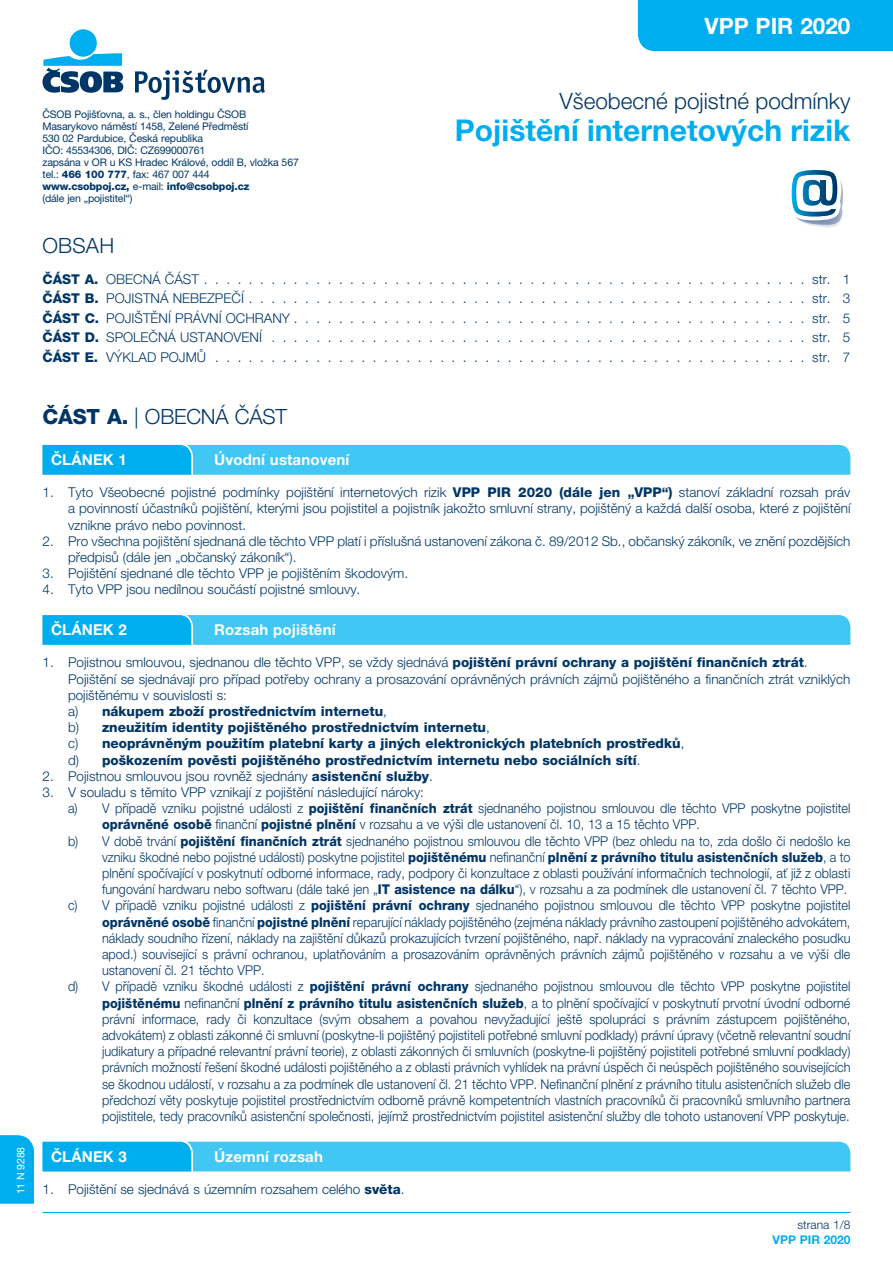
<style>
.page{position:relative;width:893px;height:1263px;background:#fff}
.page>*{position:absolute;margin:0;border:0;box-sizing:border-box;transform-origin:0 0}
.t1{font:700 30px "Helvetica Neue LT Pro";color:#00aeef}
.t2{font:300 22.5px "Helvetica Neue LT Pro";color:#003667}
.t3{font:700 22.5px "Helvetica Neue LT Pro";color:#fff}
.t4{font:300 21px "Helvetica Neue LT Pro";letter-spacing:-.01em;color:#003667}
.t5{font:700 15px "Helvetica Neue LT Pro";letter-spacing:.01em;color:#fff}
.t6{font:300 13.5px "Helvetica Neue LT Pro";color:#003667;scale:.94 1}
.t7{font:300 13.5px/16.2px "Helvetica Neue LT Pro";color:#003667;text-align:justify}
.t8{font:800 13.5px/16.2px "Helvetica Neue LT Pro";color:#003667}
.t9{font:700 12px "Helvetica Neue LT Pro";color:#00aeef}
.t10{font:300 12px "Helvetica Neue LT Pro";color:#003667}
.t11{font:10.5px/12px "Helvetica Neue LT Pro";letter-spacing:-.015em;color:#003667}
.t12{font:10.5px "Helvetica Neue LT Pro";letter-spacing:-.01em;color:#fff}
.s1{font-weight:800}
.s2{font-weight:300}
</style>
<div class="page">
<div style="left:638px;top:0;width:255px;height:51px;background:#00aeef"></div>
<div style="left:70px;top:29px;width:27px;height:28px;background:#00aeef;border-radius:50%"></div>
<svg style="left:43px;top:53px;width:80px;height:40px"></svg>
<svg style="left:135px;top:70px;width:130px;height:30px"></svg>
<hr style="left:43px;top:1212px;width:807px;height:1px;background:#00aeef">
<svg style="left:43px;top:444px;width:807px;height:31px;background:#3cc4f3"></svg>
<svg style="left:43px;top:615px;width:807px;height:30px;background:#35c2f3"></svg>
<svg style="left:43px;top:1141px;width:807px;height:30px;background:#39c3f3"></svg>
<svg style="left:791px;top:170px;width:52px;height:58px"></svg>
<div style="left:0;top:1135px;width:34px;height:68px;background:#00aeef"></div>
<h2 class="t3" style="left:705px;top:11px;width:147px">VPP PIR 2020</h2>
<p class="t12" style="left:14px;top:1194px;width:49px;rotate:-90deg">11 N 9288</p>
<p class="t11" style="left:43px;top:108px;width:258px">ČSOB Pojišťovna, a. s., člen holdingu ČSOB Masarykovo náměstí 1458, Zelené Předměstí<br>530 02 Pardubice, Česká republika<br>IČO: 45534306, DIČ: CZ699000761<br>zapsána v OR u KS Hradec Králové, oddíl B, vložka 567 tel.: <span class="s1">466 100 777</span>, fax: 467 007 444 <span class="s1">www.csobpoj.cz,</span> e-mail: <span class="s1">info@csobpoj.cz<br></span>(dále jen „pojistitel“)</p>
<h2 class="t2" style="left:560px;top:87px;width:292px">Všeobecné pojistné podmínky</h2>
<h1 class="t1" style="left:455px;top:111px;width:397px">Pojištění internetových rizik</h1>
<h3 class="t4" style="left:43px;top:233px;width:73px">OBSAH</h3>
<p class="t7" style="left:43px;top:271px;width:158px"><span class="s1">ČÁST A.</span> OBECNÁ ČÁST</p>
<p class="t7" style="left:812px;top:271px;width:40px">str. 1</p>
<p class="t7" style="left:43px;top:290px;width:203px"><span class="s1">ČÁST B.</span> POJISTNÁ NEBEZPEČÍ</p>
<p class="t7" style="left:812px;top:290px;width:40px">str. 3</p>
<p class="t7" style="left:43px;top:310px;width:249px"><span class="s1">ČÁST C.</span> POJIŠTĚNÍ PRÁVNÍ OCHRANY</p>
<p class="t7" style="left:812px;top:310px;width:40px">str. 5</p>
<p class="t7" style="left:43px;top:329px;width:221px"><span class="s1">ČÁST D.</span> SPOLEČNÁ USTANOVENÍ</p>
<p class="t7" style="left:812px;top:329px;width:40px">str. 5</p>
<p class="t7" style="left:43px;top:349px;width:165px"><span class="s1">ČÁST E.</span> VÝKLAD POJMŮ</p>
<p class="t7" style="left:812px;top:349px;width:40px">str. 7</p>
<h3 class="t4" style="left:43px;top:404px;width:246px"><span class="s1">ČÁST A.</span> | OBECNÁ ČÁST</h3>
<p class="t5" style="left:51px;top:450px;width:77px">ČLÁNEK 1</p>
<p class="t5" style="left:214px;top:450px;width:137px">Úvodní ustanovení</p>
<p class="t7" style="left:68px;top:484px;width:784px;text-indent:-26px">1. Tyto Všeobecné pojistné podmínky pojištění internetových rizik <span class="s1">VPP PIR 2020 (dále jen „VPP“)</span> stanoví základní rozsah práv a povinností účastníků pojištění, kterými jsou pojistitel a pojistník jakožto smluvní strany, pojištěný a každá další osoba, které z pojištění vznikne právo nebo povinnost.</p>
<p class="t7" style="left:68px;top:533px;width:784px;text-indent:-26px">2. Pro všechna pojištění sjednaná dle těchto VPP platí i příslušná ustanovení zákona č. 89/2012 Sb. , občanský zákoník, ve znění pozdějších předpisů (dále jen „občanský zákoník“).</p>
<p class="t7" style="left:43px;top:565px;width:365px">3. Pojištění sjednané dle těchto VPP je pojištěním škodovým.</p>
<p class="t7" style="left:43px;top:581px;width:317px">4. Tyto VPP jsou nedílnou součástí pojistné smlouvy.</p>
<p class="t5" style="left:51px;top:620px;width:77px">ČLÁNEK 2</p>
<p class="t5" style="left:214px;top:620px;width:123px">Rozsah pojištění</p>
<p class="t8" style="left:68px;top:654px;width:784px;text-indent:-26px"><span class="s2">1. Pojistnou smlouvou, sjednanou dle těchto VPP, se vždy sjednává</span> pojištění právní ochrany a pojištění finančních ztrát<span class="s2">.<br>Pojištění se sjednávají pro případ potřeby ochrany a prosazování oprávněných právních zájmů pojištěného a finančních ztrát vzniklých pojištěnému v souvislosti s:<br>a)</span> nákupem zboží prostřednictvím internetu<span class="s2">,<br>b)</span> zneužitím identity pojištěného prostřednictvím internetu<span class="s2">,<br>c)</span> neoprávněným použitím platební karty a jiných elektronických platebních prostředků<span class="s2">,<br>d)</span> poškozením pověsti pojištěného prostřednictvím internetu nebo sociálních sítí<span class="s2">.</span></p>
<p class="t7" style="left:43px;top:768px;width:389px">2. Pojistnou smlouvou jsou rovněž sjednány <span class="s1">asistenční služby</span>.</p>
<p class="t7" style="left:43px;top:784px;width:383px">3. V souladu s těmito VPP vznikají z pojištění následující nároky:</p>
<p class="t6" style="left:68px;top:800px;width:834px">a) V případě vzniku pojistné události z <span class="s1">pojištění finančních ztrát</span> sjednaného pojistnou smlouvou dle těchto VPP poskytne pojistitel</p>
<p class="t6" style="left:102px;top:816px;width:635px"><span class="s1">oprávněné osobě</span> finanční <span class="s1">pojistné plnění</span> v rozsahu a ve výši dle ustanovení čl. 10, 13 a 15 těchto VPP.</p>
<p class="t6" style="left:68px;top:832px;width:834px">b) V době trvání <span class="s1">pojištění finančních ztrát</span> sjednaného pojistnou smlouvou dle těchto VPP (bez ohledu na to, zda došlo či nedošlo ke</p>
<p class="t6" style="left:102px;top:849px;width:798px">vzniku škodné nebo pojistné události) poskytne pojistitel <span class="s1">pojištěnému</span> nefinanční <span class="s1">plnění z právního titulu asistenčních služeb</span>, a to</p>
<p class="t6" style="left:102px;top:865px;width:798px">plnění spočívající v poskytnutí odborné informace, rady, podpory či konzultace z oblasti používání informačních technologií, ať již z oblasti</p>
<p class="t6" style="left:102px;top:881px;width:792px">fungování hardwaru nebo softwaru (dále také jen „<span class="s1">IT asistence na dálku</span>“), v rozsahu a za podmínek dle ustanovení čl. 7 těchto VPP.</p>
<p class="t6" style="left:68px;top:897px;width:834px">c) V případě vzniku pojistné události z <span class="s1">pojištění právní ochrany</span> sjednaného pojistnou smlouvou dle těchto VPP poskytne pojistitel</p>
<p class="t6" style="left:102px;top:913px;width:798px"><span class="s1">oprávněné osobě</span> finanční <span class="s1">pojistné plnění</span> reparující náklady pojištěného (zejména náklady právního zastoupení pojištěného advokátem,</p>
<p class="t6" style="left:102px;top:930px;width:798px">náklady soudního řízení, náklady na zajištění důkazů prokazujících tvrzení pojištěného, např. náklady na vypracování znaleckého posudku</p>
<p class="t6" style="left:102px;top:946px;width:798px">apod.) související s právní ochranou, uplatňováním a prosazováním oprávněných právních zájmů pojištěného v rozsahu a ve výši dle</p>
<p class="t6" style="left:102px;top:962px;width:172px">ustanovení čl. 21 těchto VPP.</p>
<p class="t6" style="left:68px;top:978px;width:834px">d) V případě vzniku škodné události z <span class="s1">pojištění právní ochrany</span> sjednaného pojistnou smlouvou dle těchto VPP poskytne pojistitel</p>
<p class="t6" style="left:102px;top:994px;width:798px"><span class="s1">pojištěnému</span> nefinanční <span class="s1">plnění z právního titulu asistenčních služeb</span>, a to plnění spočívající v poskytnutí prvotní úvodní odborné</p>
<p class="t6" style="left:102px;top:1011px;width:798px">právní informace, rady či konzultace (svým obsahem a povahou nevyžadující ještě spolupráci s právním zástupcem pojištěného,</p>
<p class="t6" style="left:102px;top:1027px;width:798px">advokátem) z oblasti zákonné či smluvní (poskytne-li pojištěný pojistiteli potřebné smluvní podklady) právní úpravy (včetně relevantní soudní</p>
<p class="t6" style="left:102px;top:1043px;width:798px">judikatury a případné relevantní právní teorie), z oblasti zákonných či smluvních (poskytne-li pojištěný pojistiteli potřebné smluvní podklady)</p>
<p class="t6" style="left:102px;top:1059px;width:798px">právních možností řešení škodné události pojištěného a z oblasti právních vyhlídek na právní úspěch či neúspěch pojištěného souvisejících</p>
<p class="t6" style="left:102px;top:1075px;width:798px">se škodnou událostí, v rozsahu a za podmínek dle ustanovení čl. 21 těchto VPP. Nefinanční plnění z právního titulu asistenčních služeb dle</p>
<p class="t6" style="left:102px;top:1092px;width:798px">předchozí věty poskytuje pojistitel prostřednictvím odborně právně kompetentních vlastních pracovníků či pracovníků smluvního partnera</p>
<p class="t6" style="left:102px;top:1108px;width:794px">pojistitele, tedy pracovníků asistenční společnosti, jejímž prostřednictvím pojistitel asistenční služby dle tohoto ustanovení VPP poskytuje.</p>
<p class="t5" style="left:51px;top:1147px;width:77px">ČLÁNEK 3</p>
<p class="t5" style="left:214px;top:1147px;width:110px">Územní rozsah</p>
<p class="t7" style="left:43px;top:1181px;width:361px">1. Pojištění se sjednává s územním rozsahem celého <span class="s1">světa</span>.</p>
<p class="t10" style="left:797px;top:1218px;width:55px">strana 1/8</p>
<p class="t9" style="left:773px;top:1232px;width:79px">VPP PIR 2020</p>
</div>
